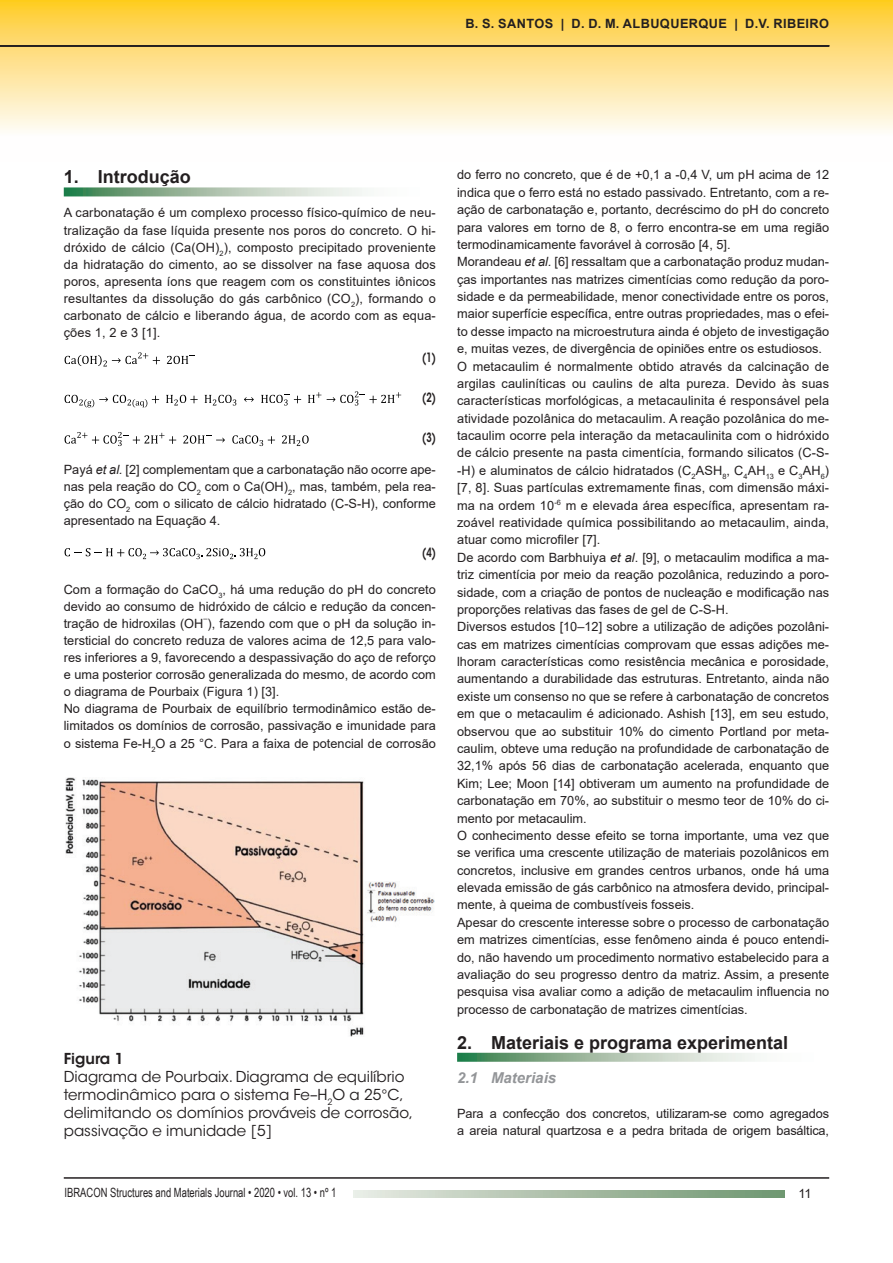
<style>
.page{position:relative;width:893px;height:1263px;background:#fff}
.page>*{position:absolute;margin:0;border:0;box-sizing:border-box;transform-origin:0 0}
.t1{font:700 18px "Arial";color:#231f20}
.t2{font:15px/18px "ITC Avant Garde Std";color:#231f20}
.t3{font:italic 700 15px "Arial";color:#939598}
.t4{font:600 15px "ITC Avant Garde Std";color:#231f20}
.t5{font:12.75px/17.4px "Arial";color:#231f20;text-align:justify}
.t6{font:12.75px "Arial Narrow";color:#231f20;scale:.9 1}
.t7{font:700 12.75px "Arial";letter-spacing:.035em;color:#231f20}
.t8{font:600 12.75px "ITC Avant Garde Std";color:#231f20;scale:.7 1}
.t9{font:7.35px "Arial";color:#231f20}
.s1{font-style:italic}
</style>
<div class="page">
<svg style="left:0;top:0;width:893px;height:131px;background:#fee28f"></svg>
<hr style="left:0;top:45px;width:829px;height:2px;background:#231f20">
<svg style="left:64px;top:187px;width:299px;height:9px;background:#a6c2ab"></svg>
<svg style="left:65px;top:352px;width:95px;height:14px"></svg>
<svg style="left:167px;top:356px;width:22px;height:8px"></svg>
<svg style="left:65px;top:395px;width:94px;height:12px"></svg>
<svg style="left:166px;top:395px;width:32px;height:10px"></svg>
<svg style="left:205px;top:395px;width:31px;height:10px"></svg>
<svg style="left:244px;top:397px;width:10px;height:5px"></svg>
<svg style="left:261px;top:395px;width:40px;height:10px"></svg>
<svg style="left:308px;top:392px;width:13px;height:11px"></svg>
<svg style="left:327px;top:391px;width:74px;height:14px"></svg>
<svg style="left:65px;top:432px;width:111px;height:14px"></svg>
<svg style="left:183px;top:435px;width:42px;height:9px"></svg>
<svg style="left:232px;top:435px;width:43px;height:11px"></svg>
<svg style="left:282px;top:435px;width:27px;height:11px"></svg>
<svg style="left:65px;top:548px;width:200px;height:11px"></svg>
<svg style="left:457px;top:1053px;width:300px;height:9px;background:#a4c0a9"></svg>
<img style="left:65px;top:777px;width:369px;height:259px">
<hr style="left:64px;top:1177px;width:765px;height:2px;background:#231f20">
<svg style="left:354px;top:1190px;width:430px;height:8px;background:#a9bea7"></svg>
<p class="t7" style="left:465px;top:15px;width:365px">B. S. SANTOS | D. D. M. ALBUQUERQUE | D.V. RIBEIRO</p>
<h1 class="t1" style="left:64px;top:164px;width:129px">1. Introdução</h1>
<p class="t5" style="left:64px;top:204px;width:374px">A carbonatação é um complexo processo físico-químico de neu&shy;tralização da fase líquida presente nos poros do concreto. O hi&shy;dróxido de cálcio (Ca(OH)<sub>2</sub>), composto precipitado proveniente da hidratação do cimento, ao se dissolver na fase aquosa dos poros, apresenta íons que reagem com os constituintes iônicos resultantes da dissolução do gás carbônico (CO<sub>2</sub>), formando o carbonato de cálcio e liberando água, de acordo com as equa&shy;ções 1, 2 e 3 [1].</p>
<p class="t8" style="left:422px;top:350px;width:21px">(1)</p>
<p class="t8" style="left:422px;top:389px;width:21px">(2)</p>
<p class="t8" style="left:422px;top:429px;width:21px">(3)</p>
<p class="t5" style="left:64px;top:461px;width:374px">Payá <span class="s1">et al.</span> [2] complementam que a carbonatação não ocorre ape&shy;nas pela reação do CO<sub>2</sub> com o Ca(OH)<sub>2</sub>, mas, também, pela rea&shy;ção do CO<sub>2</sub> com o silicato de cálcio hidratado (C-S-H), conforme apresentado na Equação 4.</p>
<p class="t8" style="left:422px;top:544px;width:21px">(4)</p>
<p class="t5" style="left:64px;top:580px;width:374px">Com a formação do CaCO<sub>3</sub>, há uma redução do pH do concreto devido ao consumo de hidróxido de cálcio e redução da concen&shy;tração de hidroxilas (OH ), fazendo com que o pH da solução in-</p>
<p class="t9" style="left:203px;top:613px;width:6px">–</p>
<p class="t5" style="left:64px;top:632px;width:374px;text-align:left">tersticial do concreto reduza de valores acima de 12,5 para valo&shy;res inferiores a 9, favorecendo a despassivação do aço de reforço e uma posterior corrosão generalizada do mesmo, de acordo com o diagrama de Pourbaix (Figura 1) [3].<br>No diagrama de Pourbaix de equilíbrio termodinâmico estão de&shy;limitados os domínios de corrosão, passivação e imunidade para o sistema Fe-H<sub>2</sub>O a 25 °C. Para a faixa de potencial de corrosão</p>
<p class="t4" style="left:64px;top:1049px;width:62px">Figura 1</p>
<p class="t2" style="left:64px;top:1067px;width:351px">Diagrama de Pourbaix. Diagrama de equilíbrio termodinâmico para o sistema Fe–H<sub>2</sub>O a 25°C, delimitando os domínios prováveis de corrosão, passivação e imunidade [5]</p>
<p class="t5" style="left:457px;top:166px;width:374px;text-align:left">do ferro no concreto, que é de +0,1 a -0,4 V, um pH acima de 12 indica que o ferro está no estado passivado. Entretanto, com a re&shy;ação de carbonatação e, portanto, decréscimo do pH do concreto para valores em torno de 8, o ferro encontra-se em uma região termodinamicamente favorável à corrosão [4, 5].<br>Morandeau <span class="s1">et al.</span> [6] ressaltam que a carbonatação produz mudan&shy;ças importantes nas matrizes cimentícias como redução da poro&shy;sidade e da permeabilidade, menor conectividade entre os poros, maior superfície específica, entre outras propriedades, mas o efei&shy;to desse impacto na microestrutura ainda é objeto de investigação e, muitas vezes, de divergência de opiniões entre os estudiosos.<br>O metacaulim é normalmente obtido através da calcinação de argilas cauliníticas ou caulins de alta pureza. Devido às suas características morfológicas, a metacaulinita é responsável pela atividade pozolânica do metacaulim. A reação pozolânica do me&shy;tacaulim ocorre pela interação da metacaulinita com o hidróxido de cálcio presente na pasta cimentícia, formando silicatos (C-S--H) e aluminatos de cálcio hidratados (C<sub>2</sub>ASH<sub>8</sub>, C<sub>4</sub>AH<sub>13</sub> e C<sub>3</sub>AH<sub>6</sub>) [7, 8]. Suas partículas extremamente finas, com dimensão máxi&shy;ma na ordem 10<sup>-6</sup> m e elevada área específica, apresentam ra&shy;zoável reatividade química possibilitando ao metacaulim, ainda, atuar como microfiler [7].<br>De acordo com Barbhuiya <span class="s1">et al</span>. [9], o metacaulim modifica a ma&shy;triz cimentícia por meio da reação pozolânica, reduzindo a poro&shy;sidade, com a criação de pontos de nucleação e modificação nas proporções relativas das fases de gel de C-S-H.<br>Diversos estudos [10–12] sobre a utilização de adições pozolâni&shy;cas em matrizes cimentícias comprovam que essas adições me&shy;lhoram características como resistência mecânica e porosidade, aumentando a durabilidade das estruturas. Entretanto, ainda não existe um consenso no que se refere à carbonatação de concretos em que o metacaulim é adicionado. Ashish [13], em seu estudo, observou que ao substituir 10% do cimento Portland por meta&shy;caulim, obteve uma redução na profundidade de carbonatação de 32,1% após 56 dias de carbonatação acelerada, enquanto que Kim; Lee; Moon [14] obtiveram um aumento na profundidade de carbonatação em 70%, ao substituir o mesmo teor de 10% do ci&shy;mento por metacaulim.<br>O conhecimento desse efeito se torna importante, uma vez que se verifica uma crescente utilização de materiais pozolânicos em concretos, inclusive em grandes centros urbanos, onde há uma elevada emissão de gás carbônico na atmosfera devido, principal&shy;mente, à queima de combustíveis fosseis.<br>Apesar do crescente interesse sobre o processo de carbonatação em matrizes cimentícias, esse fenômeno ainda é pouco entendi&shy;do, não havendo um procedimento normativo estabelecido para a avaliação do seu progresso dentro da matriz. Assim, a presente pesquisa visa avaliar como a adição de metacaulim influencia no processo de carbonatação de matrizes cimentícias.</p>
<h1 class="t1" style="left:457px;top:1029px;width:333px">2. Materiais e programa experimental</h1>
<p class="t3" style="left:457px;top:1068px;width:101px">2.1 Materiais</p>
<p class="t5" style="left:457px;top:1105px;width:374px">Para a confecção dos concretos, utilizaram-se como agregados a areia natural quartzosa e a pedra britada de origem basáltica,</p>
<p class="t6" style="left:65px;top:1183px;width:303px">IBRACON Structures and Materials Journal • 2020 • vol. 13 • nº 1</p>
<p class="t5" style="left:798px;top:1185px;width:15px">11</p>
</div>
